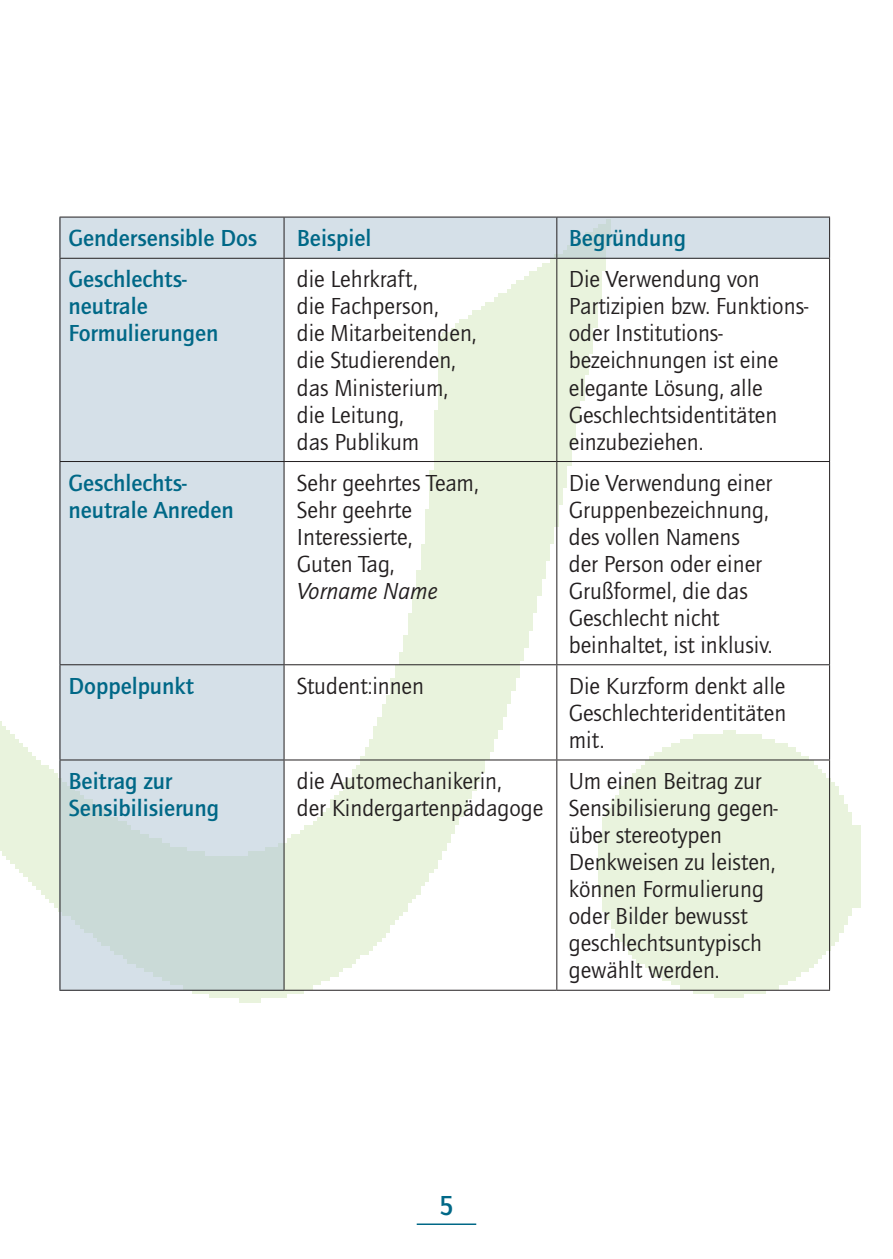
<style>
.page{position:relative;width:893px;height:1259px;background:#fff}
.page>*{position:absolute;margin:0;border:0;box-sizing:border-box;transform-origin:0 0}
.t1{font:500 28.5px "Quay Sans ITC Std";color:#006887;scale:.95 1}
.t2{font:24px/27px "Quay Sans ITC Std";color:#231f20}
.t3{font:500 24px/27px "Quay Sans ITC Std";color:#006887}
.t4{font:italic 24px "Quay Sans ITC Std";color:#231f20}
</style>
<div class="page">
<hr style="left:417px;top:1223px;width:59px;height:2px;background:#006887">
<img style="left:0;top:216px;width:860px;height:787px">
<div style="left:60px;top:217px;width:224px;height:773px;background:linear-gradient(to right,#d3dfe5,#d3dfe5)"></div>
<svg style="left:285px;top:218px;width:543px;height:40px;background:#d3dee5"></svg>
<hr style="left:60px;top:216px;width:224px;height:2px;background:#231f20">
<hr style="left:284px;top:216px;width:273px;height:2px;background:#231f20">
<hr style="left:557px;top:216px;width:273px;height:2px;background:#231f20">
<hr style="left:556px;top:217px;width:1px;height:41px;background:#231f20">
<hr style="left:60px;top:258px;width:224px;height:1px;background:#231f20">
<hr style="left:284px;top:258px;width:273px;height:1px;background:#231f20">
<hr style="left:557px;top:258px;width:273px;height:1px;background:#231f20">
<hr style="left:556px;top:259px;width:1px;height:202px;background:#231f20">
<hr style="left:60px;top:461px;width:224px;height:1px;background:#231f20">
<hr style="left:284px;top:461px;width:273px;height:1px;background:#231f20">
<hr style="left:557px;top:461px;width:273px;height:1px;background:#231f20">
<hr style="left:556px;top:462px;width:1px;height:202px;background:#231f20">
<hr style="left:60px;top:664px;width:224px;height:1px;background:#231f20">
<hr style="left:284px;top:664px;width:273px;height:1px;background:#231f20">
<hr style="left:557px;top:664px;width:273px;height:1px;background:#231f20">
<hr style="left:556px;top:665px;width:1px;height:94px;background:#231f20">
<hr style="left:60px;top:759px;width:224px;height:1px;background:#231f20">
<hr style="left:284px;top:759px;width:273px;height:1px;background:#231f20">
<hr style="left:557px;top:759px;width:273px;height:1px;background:#231f20">
<hr style="left:556px;top:760px;width:1px;height:229px;background:#231f20">
<hr style="left:60px;top:989px;width:224px;height:1px;background:#231f20">
<hr style="left:284px;top:989px;width:273px;height:1px;background:#231f20">
<hr style="left:557px;top:989px;width:273px;height:1px;background:#231f20">
<hr style="left:829px;top:217px;width:1px;height:41px;background:#231f20">
<hr style="left:829px;top:259px;width:1px;height:202px;background:#231f20">
<hr style="left:829px;top:462px;width:1px;height:202px;background:#231f20">
<hr style="left:829px;top:665px;width:1px;height:94px;background:#231f20">
<hr style="left:829px;top:760px;width:1px;height:229px;background:#231f20">
<hr style="left:59px;top:217px;width:1px;height:41px;background:#231f20">
<hr style="left:284px;top:217px;width:1px;height:41px;background:#231f20">
<hr style="left:59px;top:259px;width:1px;height:202px;background:#231f20">
<hr style="left:284px;top:259px;width:1px;height:202px;background:#231f20">
<hr style="left:59px;top:462px;width:1px;height:202px;background:#231f20">
<hr style="left:284px;top:462px;width:1px;height:202px;background:#231f20">
<hr style="left:59px;top:665px;width:1px;height:94px;background:#231f20">
<hr style="left:284px;top:665px;width:1px;height:94px;background:#231f20">
<hr style="left:59px;top:760px;width:1px;height:229px;background:#231f20">
<hr style="left:284px;top:760px;width:1px;height:229px;background:#231f20">
<p class="t3" style="left:68px;top:225px;width:190px">Gendersensible Dos</p>
<p class="t3" style="left:297px;top:225px;width:76px">Beispiel</p>
<p class="t3" style="left:569px;top:225px;width:119px">Begründung</p>
<p class="t3" style="left:68px;top:266px;width:151px">Geschlechts&shy;neutrale<br>Formulierungen</p>
<p class="t2" style="left:297px;top:266px;width:181px">die Lehrkraft,<br>die Fachperson,<br>die Mitarbeitenden, die Studierenden, das Ministerium, die Leitung,<br>das Publikum</p>
<p class="t2" style="left:569px;top:266px;width:241px">Die Verwendung von<br>Partizipien bzw. Funktions&shy;oder Institutions&shy;bezeichnungen ist eine elegante Lösung, alle<br>Geschlechtsidentitäten einzubeziehen.</p>
<p class="t3" style="left:68px;top:469px;width:167px">Geschlechts&shy;neutrale Anreden</p>
<p class="t2" style="left:297px;top:469px;width:183px">Sehr geehrtes Team,<br>Sehr geehrte<br>Interessierte,<br>Guten Tag,</p>
<p class="t4" style="left:297px;top:577px;width:142px">Vorname Name</p>
<p class="t2" style="left:569px;top:469px;width:205px">Die Verwendung einer<br>Gruppenbezeichnung, des vollen Namens der Person oder einer<br>Grußformel, die das<br>Geschlecht nicht beinhaltet, ist inklusiv.</p>
<p class="t3" style="left:68px;top:672px;width:127px">Doppelpunkt</p>
<p class="t2" style="left:297px;top:672px;width:129px">Student:innen</p>
<p class="t2" style="left:569px;top:672px;width:219px;text-align:justify">Die Kurzform denkt alle Geschlechteridentitäten mit.</p>
<p class="t3" style="left:68px;top:767px;width:152px">Beitrag zur<br>Sensibilisierung</p>
<p class="t2" style="left:297px;top:767px;width:248px">die Automechanikerin,<br>der Kindergartenpädagoge</p>
<p class="t2" style="left:569px;top:767px;width:210px">Um einen Beitrag zur<br>Sensibilisierung gegen&shy;über stereotypen<br>Denkweisen zu leisten, können Formulierung oder Bilder bewusst geschlechtsuntypisch gewählt werden.</p>
<p class="t1" style="left:439px;top:1188px;width:17px">5</p>
</div>
